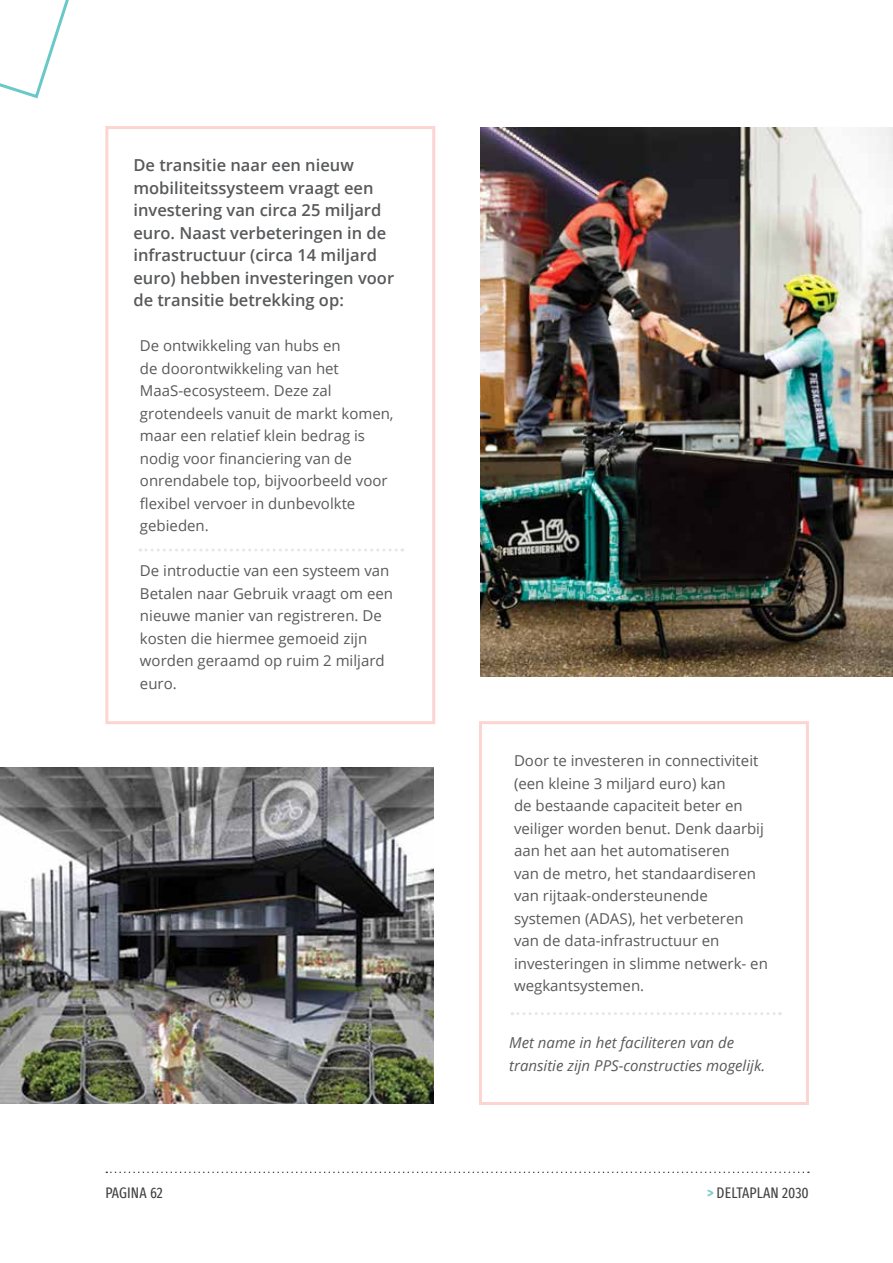
<style>
.page{position:relative;width:893px;height:1263px;background:#fff}
.page>*{position:absolute;margin:0;border:0;box-sizing:border-box;transform-origin:0 0}
.t1{font:600 16.5px/22.5px "Open Sans";color:#58595b}
.t2{font:15px/22.5px "Open Sans";color:#58595b}
.t3{font:italic 15px/22.5px "Open Sans";color:#58595b}
.t4{font:extra-condensed 15px "Fira Sans";letter-spacing:.01em;color:#414042}
.s1{font-weight:700;color:#7acccd}
</style>
<div class="page">
<svg style="left:106px;top:1171px;width:703px;height:2px"></svg>
<svg style="left:105px;top:126px;width:331px;height:598px"></svg>
<div style="left:479px;top:721px;width:330px;height:384px;border:3px solid #fcd5d2"></div>
<svg style="left:140px;top:548px;width:263px;height:3px"></svg>
<svg style="left:512px;top:1012px;width:269px;height:3px"></svg>
<img style="left:0;top:767px;width:434px;height:336px">
<img style="left:480px;top:128px;width:413px;height:548px">
<svg style="left:0;top:0;width:69px;height:99px"></svg>
<p class="t1" style="left:133px;top:153px;width:262px">De transitie naar een nieuw mobiliteitssysteem vraagt een investering van circa 25 miljard euro. Naast verbeteringen in de infrastructuur (circa 14 miljard euro) hebben investeringen voor de transitie betrekking op:</p>
<p class="t2" style="left:140px;top:334px;width:255px">De ontwikkeling van hubs en<br>de doorontwikkeling van het<br>MaaS-ecosysteem. Deze zal grotendeels vanuit de markt komen, maar een relatief klein bedrag is nodig voor financiering van de onrendabele top, bijvoorbeeld voor flexibel vervoer in dunbevolkte gebieden.</p>
<p class="t2" style="left:140px;top:559px;width:255px">De introductie van een systeem van<br>Betalen naar Gebruik vraagt om een nieuwe manier van registreren. De kosten die hiermee gemoeid zijn worden geraamd op ruim 2 miljard euro.</p>
<p class="t2" style="left:514px;top:749px;width:255px">Door te investeren in connectiviteit (een kleine 3 miljard euro) kan<br>de bestaande capaciteit beter en veiliger worden benut. Denk daarbij aan het aan het automatiseren<br>van de metro, het standaardiseren van rijtaak-ondersteunende systemen (ADAS), het verbeteren van de data-infrastructuur en investeringen in slimme netwerk- en wegkantsystemen.</p>
<p class="t3" style="left:509px;top:1031px;width:257px">Met name in het faciliteren van de transitie zijn PPS-constructies mogelijk.</p>
<p class="t4" style="left:105px;top:1181px;width:59px">PAGINA 62</p>
<p class="t4" style="left:707px;top:1181px;width:103px"><span class="s1">&gt;</span> DELTAPLAN 2030</p>
</div>
